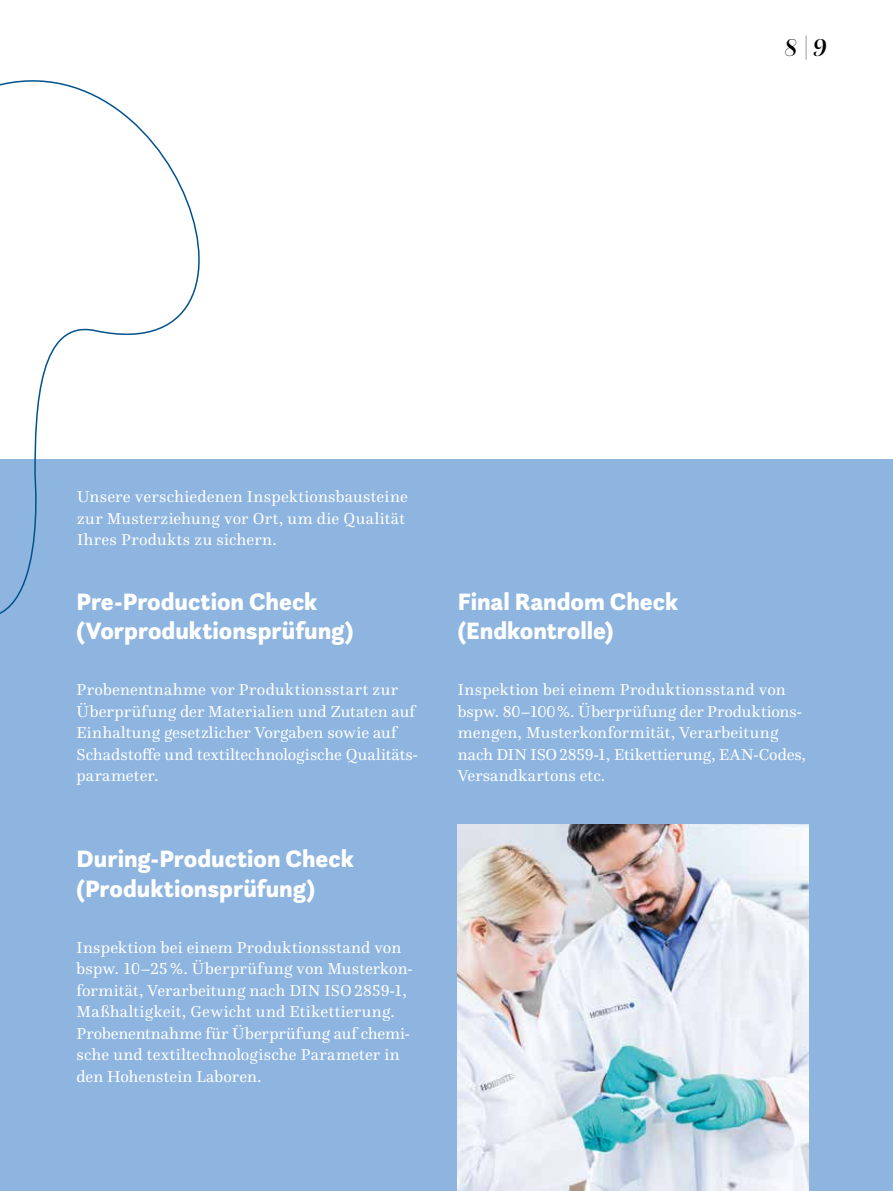
<style>
.page{position:relative;width:893px;height:1191px;background:#fff}
.page>*{position:absolute;margin:0;border:0;box-sizing:border-box;transform-origin:0 0}
.t1{font:italic 500 25.5px "Questa Grande";color:#000}
.t2{font:900 24.75px/29.7px "Questa Sans";color:#fff}
.t3{font:16.5px/21.5px "Questa";letter-spacing:.01em;color:#fff}
</style>
<div class="page">
<div style="left:0;top:459px;width:893px;height:732px;background:#8eb5e0"></div>
<img style="left:458px;top:824px;width:350px;height:367px">
<svg style="left:0;top:80px;width:200px;height:534px"></svg>
<h1 class="t1" style="left:785px;top:33px;width:44px">8 |9</h1>
<p class="t3" style="left:77px;top:486px;width:332px">Unsere verschiedenen Inspektionsbausteine zur Musterziehung vor Ort, um die Qualität<br>Ihres Produkts zu sichern.</p>
<h2 class="t2" style="left:77px;top:586px;width:278px">Pre-Production Check (Vorproduktionsprüfung)</h2>
<p class="t3" style="left:77px;top:679px;width:342px">Probenentnahme vor Produktionsstart zur Überprüfung der Materialien und Zutaten auf Einhaltung gesetzlicher Vorgaben sowie auf Schadstoffe und textiltechnologische Qualitäts&shy;parameter.</p>
<h2 class="t2" style="left:77px;top:843px;width:279px">During-Production Check (Produktionsprüfung)</h2>
<p class="t3" style="left:77px;top:936px;width:337px">Inspektion bei einem Produktionsstand von bspw. 10–25%. Überprüfung von Musterkon&shy;formität, Verarbeitung nach DIN ISO2859-1, Maßhaltigkeit, Gewicht und Etikettierung.<br>Probenentnahme für Überprüfung auf chemi&shy;sche und textiltechnologische Parameter in den Hohenstein Laboren.</p>
<h2 class="t2" style="left:458px;top:586px;width:222px">Final Random Check (Endkontrolle)</h2>
<p class="t3" style="left:458px;top:679px;width:350px">Inspektion bei einem Produktionsstand von bspw. 80–100%. Überprüfung der Produktions&shy;mengen, Musterkonformität, Verarbeitung nach DIN ISO2859-1, Etikettierung, EAN-Codes, Versandkartons etc.</p>
</div>
